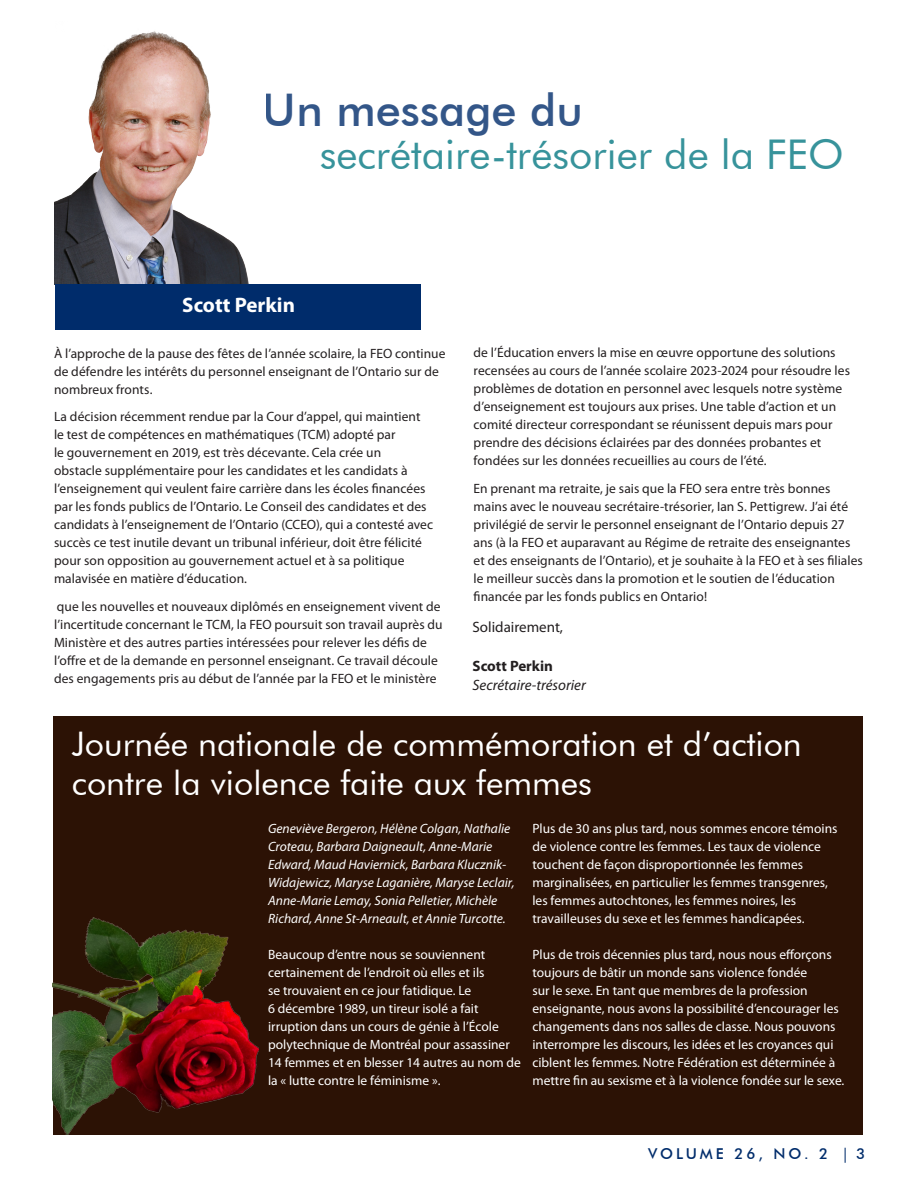
<style>
.page{position:relative;width:918px;height:1188px;background:#fff}
.page>*{position:absolute;margin:0;border:0;box-sizing:border-box;transform-origin:0 0}
.t1{font:500 45px "Futura BT";color:#002c6b}
.cover_head1-blue{font:40.95px "Futura BT";color:#37939b}
.cover_head1-blue-2{font:33.9px/39.5px "Futura BT";color:#fff}
.t2{font:700 21px "Myriad Pro";color:#fff}
.t3{font:italic 15px "Myriad Pro";color:#231f20}
.t4{font:500 15px "Futura BT";letter-spacing:.2em;color:#002c6b}
.t5{font:15px "Myriad Pro";color:#231f20}
.t6{font:700 15px "Myriad Pro";color:#231f20}
.Text-White{font:13.5px/18px "Myriad Pro";letter-spacing:.005em;color:#231f20}
.t7{font:13.5px/18px "Myriad Pro";color:#fff}
.t8{font:italic 13.5px/18px "Myriad Pro";color:#fff}
.s1{font-family:"Myriad Pro";font-weight:400}
</style>
<div class="page">
<div style="left:53px;top:716px;width:809px;height:419px;background:#2c1205"></div>
<img style="left:55px;top:31px;width:194px;height:253px">
<div style="left:55px;top:284px;width:366px;height:46px;background:#002c6b"></div>
<img style="left:52px;top:918px;width:207px;height:217px">
<h1 class="t1" style="left:263px;top:83px;width:321px">Un message du</h1>
<p class="cover_head1-blue" style="left:320px;top:129px;width:526px">secrétaire-trésorier de la FEO</p>
<p class="t2" style="left:182px;top:291px;width:114px">Scott Perkin</p>
<p class="Text-White" style="left:54px;top:344px;width:393px">À l’approche de la pause des fêtes de l’année scolaire, la FEO continue de défendre les intérêts du personnel enseignant de l’Ontario sur de nombreux fronts.</p>
<p class="Text-White" style="left:54px;top:408px;width:381px">La décision récemment rendue par la Cour d’appel, qui maintient le test de compétences en mathématiques (TCM) adopté par<br>le gouvernement en 2019, est très décevante. Cela crée un<br>obstacle supplémentaire pour les candidates et les candidats à l’enseignement qui veulent faire carrière dans les écoles financées par les fonds publics de l’Ontario. Le Conseil des candidates et des candidats à l’enseignement de l’Ontario (CCEO), qui a contesté avec succès ce test inutile devant un tribunal inférieur, doit être félicité pour son opposition au gouvernement actuel et à sa politique malavisée en matière d’éducation.</p>
<p class="Text-White" style="left:54px;top:598px;width:390px">que les nouvelles et nouveaux diplômés en enseignement vivent de l’incertitude concernant le TCM, la FEO poursuit son travail auprès du Ministère et des autres parties intéressées pour relever les défis de l’offre et de la demande en personnel enseignant. Ce travail découle des engagements pris au début de l’année par la FEO et le ministère</p>
<p class="Text-White" style="left:474px;top:343px;width:378px">de l’Éducation envers la mise en œuvre opportune des solutions recensées au cours de l’année scolaire 2023-2024 pour résoudre les problèmes de dotation en personnel avec lesquels notre système d’enseignement est toujours aux prises. Une table d’action et un comité directeur correspondant se réunissent depuis mars pour prendre des décisions éclairées par des données probantes et fondées sur les données recueillies au cours de l’été.</p>
<p class="Text-White" style="left:474px;top:479px;width:391px">En prenant ma retraite, je sais que la FEO sera entre très bonnes mains avec le nouveau secrétaire-trésorier, Ian S. Pettigrew. J’ai été privilégié de servir le personnel enseignant de l’Ontario depuis 27 ans (à la FEO et auparavant au Régime de retraite des enseignantes et des enseignants de l’Ontario), et je souhaite à la FEO et à ses filiales le meilleur succès dans la promotion et le soutien de l’éducation financée par les fonds publics en Ontario!</p>
<p class="t5" style="left:472px;top:617px;width:92px">Solidairement,</p>
<p class="t6" style="left:472px;top:656px;width:82px">Scott Perkin</p>
<p class="t3" style="left:472px;top:676px;width:115px">Secrétaire-trésorier</p>
<p class="cover_head1-blue-2" style="left:72px;top:724px;width:731px">Journée nationale de commémoration et d’action contre la violence faite aux femmes</p>
<p class="t8" style="left:268px;top:819px;width:248px">Geneviève Bergeron, Hélène Colgan, Nathalie Croteau, Barbara Daigneault, Anne-Marie Edward, Maud Haviernick, Barbara Klucznik-Widajewicz, Maryse Laganière, Maryse Leclair, Anne-Marie Lemay, Sonia Pelletier, Michèle Richard, Anne St-Arneault, et Annie Turcotte.</p>
<p class="t7" style="left:268px;top:945px;width:254px">Beaucoup d’entre nous se souviennent certainement de l’endroit où elles et ils<br>se trouvaient en ce jour fatidique. Le<br>6 décembre 1989, un tireur isolé a fait irruption dans un cours de génie à l’École polytechnique de Montréal pour assassiner 14 femmes et en blesser 14 autres au nom de la « lutte contre le féminisme ».</p>
<p class="t7" style="left:532px;top:819px;width:307px">Plus de 30 ans plus tard, nous sommes encore témoins de violence contre les femmes. Les taux de violence touchent de façon disproportionnée les femmes marginalisées, en particulier les femmes transgenres, les femmes autochtones, les femmes noires, les travailleuses du sexe et les femmes handicapées.</p>
<p class="t7" style="left:532px;top:945px;width:313px">Plus de trois décennies plus tard, nous nous efforçons toujours de bâtir un monde sans violence fondée<br>sur le sexe. En tant que membres de la profession enseignante, nous avons la possibilité d’encourager les changements dans nos salles de classe. Nous pouvons interrompre les discours, les idées et les croyances qui ciblent les femmes. Notre Fédération est déterminée à mettre fin au sexisme et à la violence fondée sur le sexe.</p>
<p class="t4" style="left:648px;top:1144px;width:219px">VOLUME 26, NO. 2 <span class="s1">|</span> 3</p>
</div>
